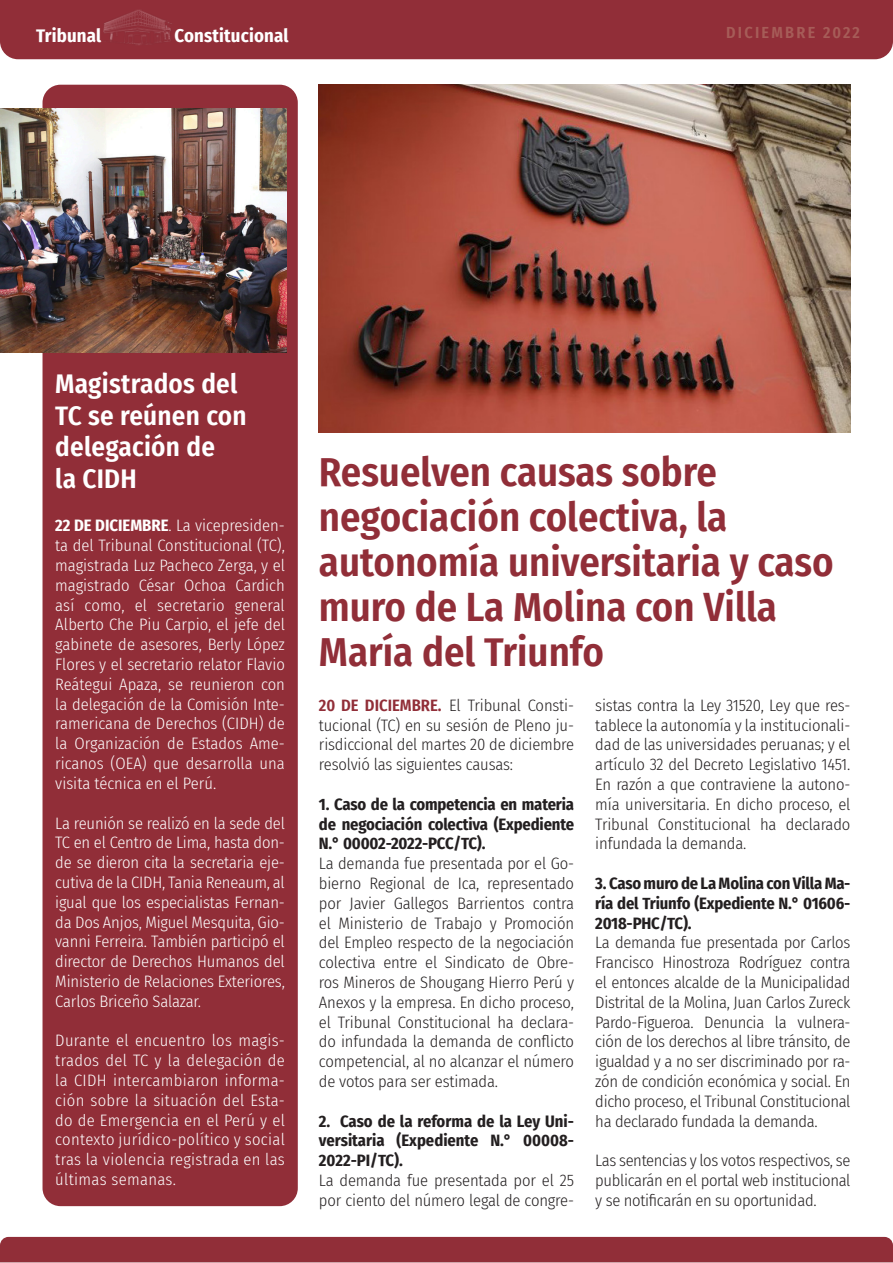
<style>
.page{position:relative;width:893px;height:1263px;background:#fff}
.page>*{position:absolute;margin:0;border:0;box-sizing:border-box;transform-origin:0 0}
.t1{font:600 40.5px/45px "Fira Sans Condensed";color:#912e38}
.t2{font:600 27px/31.5px "Fira Sans Condensed";letter-spacing:.01em;color:#fff}
.t3{font:700 18.6px "Fira Sans Condensed";letter-spacing:.01em;color:#fff}
.t4{font:300 16.5px/19.8px "Fira Sans Condensed";letter-spacing:-.01em;color:#231f20;text-align:justify}
.t5{font:300 16.5px/19.8px "Fira Sans Condensed";color:#fff;text-align:justify}
.t6{font:700 16.5px/19.8px "Fira Sans Condensed";letter-spacing:-.01em;color:#231f20;text-align:justify}
.t7{font:600 16.05px "Fira Sans Condensed";letter-spacing:.14em;color:#a65c58}
.s1{font-weight:700}
.s2{font-weight:600;color:#912e38}
</style>
<div class="page">
<div style="left:0;top:0;width:893px;height:59px;background:#912e38"></div>
<img style="left:103px;top:9px;width:71px;height:37px">
<div style="left:0;top:1237px;width:893px;height:25px;background:#912e38"></div>
<img style="left:319px;top:85px;width:531px;height:347px">
<div style="left:43px;top:85px;width:255px;height:1121px;background:#912e38;border-radius:18px"></div>
<img style="left:0;top:108px;width:286px;height:245px">
<p class="t3" style="left:36px;top:20px;width:67px">Tribunal</p>
<p class="t3" style="left:175px;top:20px;width:115px">Constitucional</p>
<p class="t7" style="left:726px;top:20px;width:135px">DICIEMBRE 2022</p>
<p class="t2" style="left:55px;top:367px;width:193px">Magistrados del<br>TC se reúnen con delegación de</p>
<p class="t2" style="left:55px;top:461px;width:83px">la CIDH</p>
<p class="t5" style="left:55px;top:516px;width:231px"><span class="s1">22 DE DICIEMBRE</span>. La vicepresiden&shy;ta del Tribunal Constitucional (TC), magistrada Luz Pacheco Zerga, y el magistrado César Ochoa Cardich así como, el secretario general Alberto Che Piu Carpio, el jefe del gabinete de asesores, Berly López Flores y el secretario relator Flavio Reátegui Apaza, se reunieron con la delegación de la Comisión Inte&shy;ramericana de Derechos (CIDH) de la Organización de Estados Ame&shy;ricanos (OEA) que desarrolla una visita técnica en el Perú.</p>
<p class="t5" style="left:55px;top:813px;width:231px">La reunión se realizó en la sede del TC en el Centro de Lima, hasta don&shy;de se dieron cita la secretaria eje&shy;cutiva de la CIDH, Tania Reneaum, al igual que los especialistas Fernan&shy;da Dos Anjos, Miguel Mesquita, Gio&shy;vanni Ferreira. También participó el director de Derechos Humanos del Ministerio de Relaciones Exteriores, Carlos Briceño Salazar.</p>
<p class="t5" style="left:55px;top:1030px;width:231px">Durante el encuentro los magis&shy;trados del TC y la delegación de la CIDH intercambiaron informa&shy;ción sobre la situación del Esta&shy;do de Emergencia en el Perú y el contexto jurídico-político y social tras la violencia registrada en las últimas semanas.</p>
<p class="t1" style="left:319px;top:447px;width:516px">Resuelven causas sobre negociación colectiva, la autonomía universitaria y caso muro de La Molina con Villa<br>María del Triunfo</p>
<p class="t4" style="left:319px;top:695px;width:257px"><span class="s2">20 DE DICIEMBRE.</span> El Tribunal Consti&shy;tucional (TC) en su sesión de Pleno ju&shy;risdiccional del martes 20 de diciembre resolvió las siguientes causas:</p>
<p class="t6" style="left:319px;top:793px;width:257px">1. Caso de la competencia en materia de negociación colectiva (Expediente N.° 00002-2022-PCC/TC).</p>
<p class="t4" style="left:319px;top:853px;width:257px">La demanda fue presentada por el Go&shy;bierno Regional de Ica, representado por Javier Gallegos Barrientos contra el Ministerio de Trabajo y Promoción del Empleo respecto de la negociación colectiva entre el Sindicato de Obre&shy;ros Mineros de Shougang Hierro Perú y Anexos y la empresa. En dicho proceso, el Tribunal Constitucional ha declara&shy;do infundada la demanda de conflicto competencial, al no alcanzar el número de votos para ser estimada.</p>
<p class="t6" style="left:319px;top:1110px;width:257px">2. Caso de la reforma de la Ley Uni&shy;versitaria (Expediente N.° 00008- 2022-PI/TC).</p>
<p class="t4" style="left:319px;top:1170px;width:257px">La demanda fue presentada por el 25 por ciento del número legal de congre-</p>
<p class="t4" style="left:595px;top:695px;width:257px">sistas contra la Ley 31520, Ley que res&shy;tablece la autonomía y la institucionali&shy;dad de las universidades peruanas; y el artículo 32 del Decreto Legislativo 1451.<br>En razón a que contraviene la autono&shy;mía universitaria. En dicho proceso, el Tribunal Constitucional ha declarado infundada la demanda.</p>
<p class="t6" style="left:595px;top:872px;width:257px">3. Caso muro de La Molina con Villa Ma&shy;ría del Triunfo (Expediente N.° 01606- 2018-PHC/TC).</p>
<p class="t4" style="left:595px;top:933px;width:257px">La demanda fue presentada por Carlos Francisco Hinostroza Rodríguez contra el entonces alcalde de la Municipalidad Distrital de la Molina, Juan Carlos Zureck Pardo-Figueroa. Denuncia la vulnera&shy;ción de los derechos al libre tránsito, de igualdad y a no ser discriminado por ra&shy;zón de condición económica y social. En dicho proceso, el Tribunal Constitucional ha declarado fundada la demanda.</p>
<p class="t4" style="left:595px;top:1150px;width:257px">Las sentencias y los votos respectivos, se publicarán en el portal web institucional y se notificarán en su oportunidad.</p>
</div>
